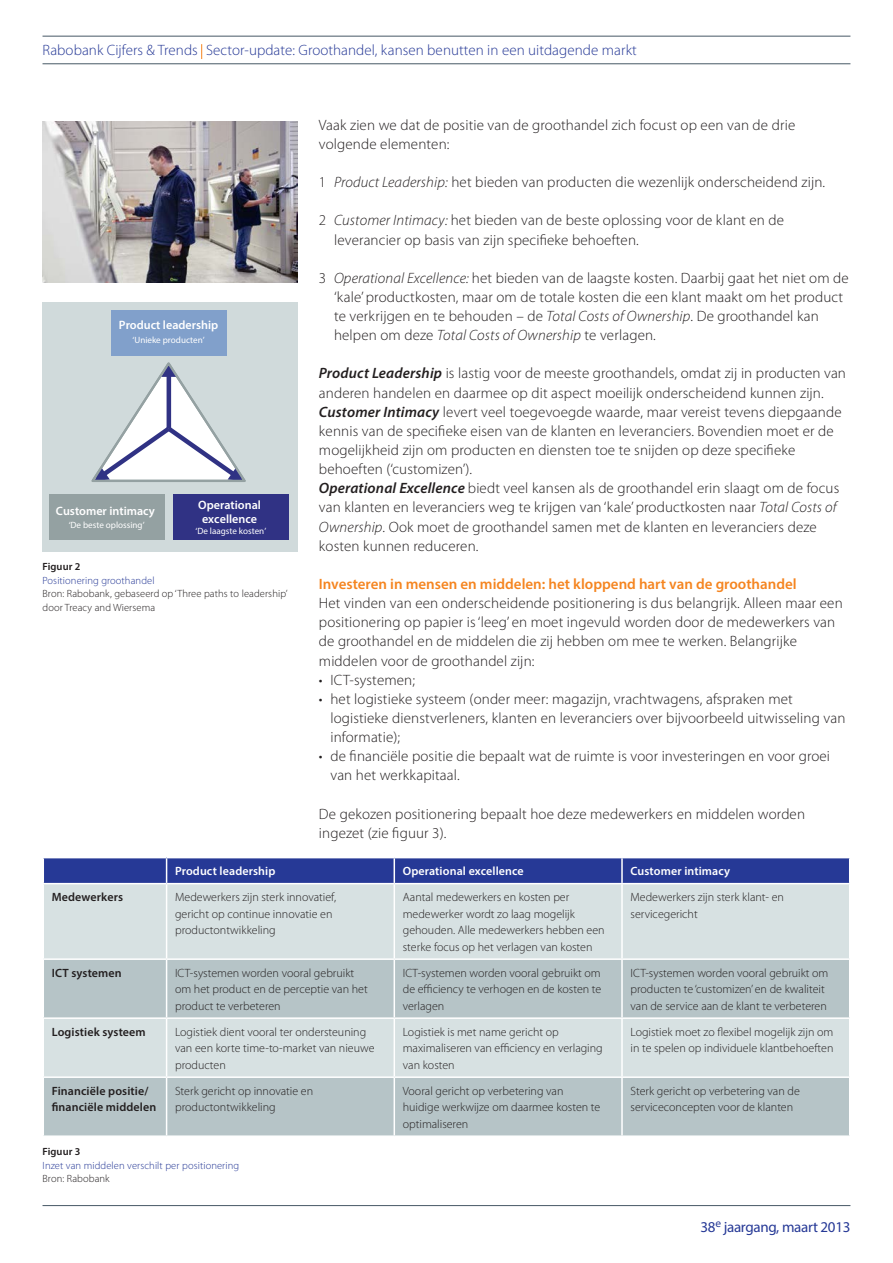
<style>
.page{position:relative;width:893px;height:1263px;background:#fff}
.page>*{position:absolute;margin:0;border:0;box-sizing:border-box;transform-origin:0 0}
.Platte_tekst{font:300 15px/19.2px "Myriad Pro";letter-spacing:.01em;color:#231f20}
.t1{font:300 15px "Myriad Pro";letter-spacing:.005em;color:#263996}
.Tussenkop{font:600 15px "Myriad Pro";color:#f58520}
.t2{font:15px "Myriad Pro";letter-spacing:-.02em;color:#263996}
.t3{font:600 12.15px/14.5px "Myriad Pro";color:#fff;text-align:center}
.Tabel_Platte_tekst{font:300 12px/16.5px "Myriad Pro";color:#231f20}
.Kader_Platte_tekst_8{font:600 12px/16.5px "Myriad Pro";letter-spacing:.01em;color:#231f20}
.Kader_Platte_tekst_8-2{font:600 12px "Myriad Pro";letter-spacing:.01em;color:#fff}
.Tabel_Platte_tekst-2{font:300 10.5px/13.5px "Myriad Pro";letter-spacing:.01em;color:#231f20}
.Tabel_Platte_tekst-3{font:300 10.5px "Myriad Pro";letter-spacing:.01em;color:#263996}
.Tabel_Platte_tekst-4{font:600 10.5px "Myriad Pro";letter-spacing:.01em;color:#231f20}
.Platte_tekst-2{font:300 10.5px "Myriad Pro";letter-spacing:.01em;color:#231f20}
.t4{font:9.15px "Myriad Pro";color:#fff}
.s1{font-style:italic}
.s2{font-weight:600;font-style:italic}
</style>
<div class="page">
<hr style="left:43px;top:1205px;width:807px;height:1px;background:#475865">
<div style="left:43px;top:302px;width:255px;height:250px;background:#d0dadb"></div>
<hr style="left:43px;top:36px;width:807px;height:1px;background:#475865">
<hr style="left:43px;top:63px;width:807px;height:1px;background:#475865">
<div style="left:49px;top:494px;width:115px;height:46px;background:#94a1a2"></div>
<div style="left:173px;top:494px;width:115px;height:46px;background:#303284"></div>
<div style="left:111px;top:310px;width:115px;height:46px;background:#81a0cb"></div>
<svg style="left:91px;top:362px;width:155px;height:120px"></svg>
<svg style="left:201px;top:44px;width:1px;height:15px"></svg>
<img style="left:43px;top:121px;width:255px;height:162px">
<div style="left:43px;top:858px;width:124px;height:26px;background:#263996"></div>
<div style="left:44px;top:884px;width:805px;height:74px;background:#d7e1e2"></div>
<svg style="left:44px;top:960px;width:805px;height:175px;background:#c1cdd0"></svg>
<svg style="left:43px;top:858px;width:1px;height:25px"></svg>
<svg style="left:166px;top:858px;width:684px;height:25px;background:#2d3f99"></svg>
<hr style="left:43px;top:883px;width:124px;height:1px;background:#fff">
<hr style="left:166px;top:884px;width:1px;height:74px;background:#fff">
<hr style="left:394px;top:884px;width:1px;height:74px;background:#fff">
<hr style="left:621px;top:884px;width:2px;height:74px;background:#fff">
<hr style="left:166px;top:960px;width:1px;height:57px;background:#fff">
<hr style="left:394px;top:960px;width:1px;height:57px;background:#fff">
<hr style="left:621px;top:960px;width:2px;height:57px;background:#fff">
<hr style="left:43px;top:1017px;width:124px;height:2px;background:#fff">
<hr style="left:167px;top:1017px;width:227px;height:2px;background:#fff">
<hr style="left:166px;top:1019px;width:1px;height:57px;background:#fff">
<hr style="left:394px;top:1017px;width:228px;height:2px;background:#fff">
<hr style="left:394px;top:1019px;width:1px;height:57px;background:#fff">
<hr style="left:622px;top:1017px;width:228px;height:2px;background:#fff">
<hr style="left:621px;top:1019px;width:2px;height:57px;background:#fff">
<hr style="left:43px;top:1076px;width:124px;height:2px;background:#fff">
<hr style="left:167px;top:1076px;width:227px;height:2px;background:#fff">
<hr style="left:166px;top:1078px;width:1px;height:57px;background:#fff">
<hr style="left:394px;top:1076px;width:228px;height:2px;background:#fff">
<hr style="left:394px;top:1078px;width:1px;height:57px;background:#fff">
<hr style="left:622px;top:1076px;width:228px;height:2px;background:#fff">
<hr style="left:621px;top:1078px;width:2px;height:57px;background:#fff">
<p class="t1" style="left:43px;top:42px;width:596px">Rabobank Cijfers &amp; Trends Sector-update: Groothandel, kansen benutten in een uitdagende markt</p>
<p class="t3" style="left:119px;top:318px;width:101px">Product leadership</p>
<p class="t4" style="left:133px;top:335px;width:74px">‘Unieke producten’</p>
<p class="t3" style="left:56px;top:503px;width:100px">Customer intimacy</p>
<p class="t4" style="left:69px;top:520px;width:77px">‘De beste oplossing’</p>
<p class="t3" style="left:198px;top:497px;width:64px">Operational excellence</p>
<p class="t4" style="left:195px;top:526px;width:72px">‘De laagste kosten’</p>
<p class="Tabel_Platte_tekst-4" style="left:43px;top:560px;width:40px">Figuur 2</p>
<p class="Tabel_Platte_tekst-3" style="left:43px;top:575px;width:114px">Positionering groothandel</p>
<p class="Tabel_Platte_tekst-2" style="left:43px;top:587px;width:247px">Bron: Rabobank, gebaseerd op ‘Three paths to leadership’ door Treacy and Wiersema</p>
<p class="Platte_tekst" style="left:319px;top:115px;width:478px">Vaak zien we dat de positie van de groothandel zich focust op een van de drie volgende elementen:</p>
<p class="Platte_tekst" style="left:319px;top:173px;width:508px">1 <span class="s1">Product Leadership:</span> het bieden van producten die wezenlijk onderscheidend zijn.</p>
<p class="Platte_tekst" style="left:334px;top:211px;width:452px;text-indent:-15px">2 <span class="s1">Customer Intimacy:</span> het bieden van de beste oplossing voor de klant en de leverancier op basis van zijn specifieke behoeften.</p>
<p class="Platte_tekst" style="left:334px;top:268px;width:516px;text-indent:-15px">3 <span class="s1">Operational Excellence:</span> het bieden van de laagste kosten. Daarbij gaat het niet om de ‘kale’ productkosten, maar om de totale kosten die een klant maakt om het product te verkrijgen en te behouden – de <span class="s1">Total Costs of Ownership</span>. De groothandel kan helpen om deze <span class="s1">Total Costs of Ownership</span> te verlagen.</p>
<p class="Platte_tekst" style="left:319px;top:364px;width:529px"><span class="s2">Product Leadership</span> is lastig voor de meeste groothandels, omdat zij in producten van anderen handelen en daarmee op dit aspect moeilijk onderscheidend kunnen zijn.<br><span class="s2">Customer Intimacy</span> levert veel toegevoegde waarde, maar vereist tevens diepgaande kennis van de specifieke eisen van de klanten en leveranciers. Bovendien moet er de mogelijkheid zijn om producten en diensten toe te snijden op deze specifieke behoeften (‘customizen’).<br><span class="s2">Operational Excellence</span> biedt veel kansen als de groothandel erin slaagt om de focus van klanten en leveranciers weg te krijgen van ‘kale’ productkosten naar <span class="s1">Total Costs of Ownership</span>. Ook moet de groothandel samen met de klanten en leveranciers deze kosten kunnen reduceren.</p>
<p class="Tussenkop" style="left:319px;top:574px;width:479px">Investeren in mensen en middelen: het kloppend hart van de groothandel</p>
<p class="Platte_tekst" style="left:319px;top:594px;width:525px">Het vinden van een onderscheidende positionering is dus belangrijk. Alleen maar een positionering op papier is ‘leeg’ en moet ingevuld worden door de medewerkers van de groothandel en de middelen die zij hebben om mee te werken. Belangrijke middelen voor de groothandel zijn:</p>
<p class="Platte_tekst" style="left:319px;top:670px;width:98px">• ICT-systemen;</p>
<p class="Platte_tekst" style="left:330px;top:689px;width:516px;text-indent:-12px">• het logistieke systeem (onder meer: magazijn, vrachtwagens, afspraken met logistieke dienstverleners, klanten en leveranciers over bijvoorbeeld uitwisseling van informatie);</p>
<p class="Platte_tekst" style="left:330px;top:747px;width:501px;text-indent:-12px">• de financiële positie die bepaalt wat de ruimte is voor investeringen en voor groei van het werkkapitaal.</p>
<p class="Platte_tekst" style="left:319px;top:804px;width:488px">De gekozen positionering bepaalt hoe deze medewerkers en middelen worden ingezet (zie figuur 3).</p>
<p class="Kader_Platte_tekst_8-2" style="left:175px;top:863px;width:102px">Product leadership</p>
<p class="Kader_Platte_tekst_8-2" style="left:403px;top:863px;width:122px">Operational excellence</p>
<p class="Kader_Platte_tekst_8-2" style="left:630px;top:863px;width:101px">Customer intimacy</p>
<p class="Kader_Platte_tekst_8" style="left:52px;top:888px;width:73px">Medewerkers</p>
<p class="Tabel_Platte_tekst" style="left:175px;top:889px;width:163px">Medewerkers zijn sterk innovatief, gericht op continue innovatie en productontwikkeling</p>
<p class="Tabel_Platte_tekst" style="left:403px;top:889px;width:203px">Aantal medewerkers en kosten per medewerker wordt zo laag mogelijk gehouden. Alle medewerkers hebben een sterke focus op het verlagen van kosten</p>
<p class="Tabel_Platte_tekst" style="left:630px;top:889px;width:155px">Medewerkers zijn sterk klant- en servicegericht</p>
<p class="Kader_Platte_tekst_8" style="left:52px;top:964px;width:71px">ICT systemen</p>
<p class="Tabel_Platte_tekst" style="left:175px;top:964px;width:194px">ICT-systemen worden vooral gebruikt om het product en de perceptie van het product te verbeteren</p>
<p class="Tabel_Platte_tekst" style="left:403px;top:964px;width:200px;text-align:justify">ICT-systemen worden vooral gebruikt om de efficiency te verhogen en de kosten te verlagen</p>
<p class="Tabel_Platte_tekst" style="left:630px;top:964px;width:199px">ICT-systemen worden vooral gebruikt om producten te ‘customizen’ en de kwaliteit van de service aan de klant te verbeteren</p>
<p class="Kader_Platte_tekst_8" style="left:52px;top:1023px;width:96px">Logistiek systeem</p>
<p class="Tabel_Platte_tekst" style="left:175px;top:1024px;width:201px">Logistiek dient vooral ter ondersteuning van een korte time-to-market van nieuwe producten</p>
<p class="Tabel_Platte_tekst" style="left:403px;top:1024px;width:201px">Logistiek is met name gericht op maximaliseren van efficiency en verlaging van kosten</p>
<p class="Tabel_Platte_tekst" style="left:630px;top:1024px;width:204px">Logistiek moet zo flexibel mogelijk zijn om in te spelen op individuele klantbehoeften</p>
<p class="Kader_Platte_tekst_8" style="left:52px;top:1082px;width:106px">Financiële positie/ financiële middelen</p>
<p class="Tabel_Platte_tekst" style="left:175px;top:1083px;width:140px">Sterk gericht op innovatie en productontwikkeling</p>
<p class="Tabel_Platte_tekst" style="left:403px;top:1083px;width:199px">Vooral gericht op verbetering van huidige werkwijze om daarmee kosten te optimaliseren</p>
<p class="Tabel_Platte_tekst" style="left:630px;top:1083px;width:171px">Sterk gericht op verbetering van de serviceconcepten voor de klanten</p>
<p class="Tabel_Platte_tekst-4" style="left:43px;top:1145px;width:40px">Figuur 3</p>
<p class="Tabel_Platte_tekst-3" style="left:43px;top:1159px;width:198px">Inzet van middelen verschilt per positionering</p>
<p class="Platte_tekst-2" style="left:43px;top:1173px;width:69px">Bron: Rabobank</p>
<p class="t2" style="left:701px;top:1217px;width:151px">38<sup>e</sup> jaargang, maart 2013</p>
</div>
